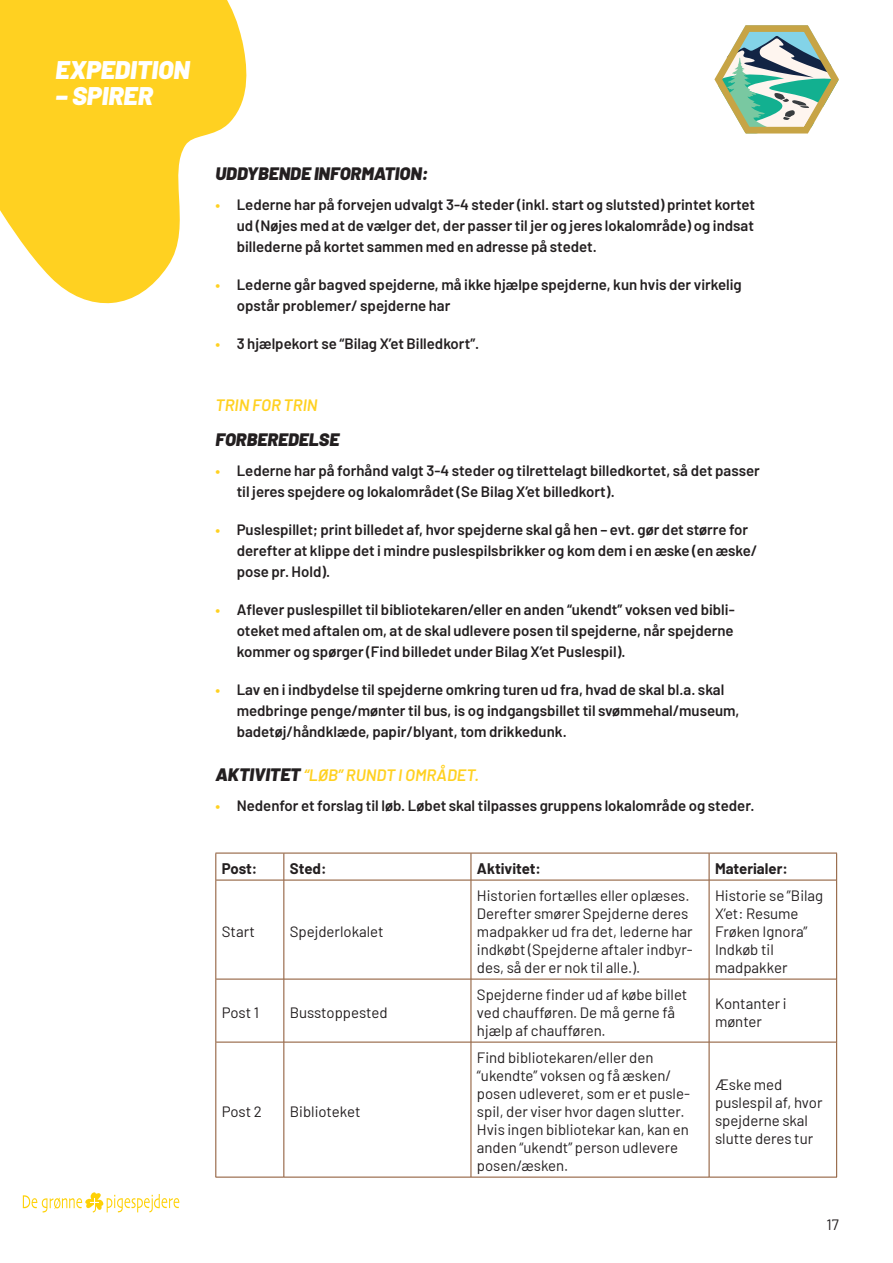
<style>
.page{position:relative;width:893px;height:1263px;background:#fff}
.page>*{position:absolute;margin:0;border:0;box-sizing:border-box;transform-origin:0 0}
.t1{font:italic 900 25.5px "Barlow";color:#fff}
.Mellemrubrik{font:italic 900 18px "Barlow";color:#231f20}
.Mellemrubrik-2{font:italic 600 16.5px "Barlow";color:#ffd121}
.Manchet{font:italic 600 16.5px "Barlow";color:#ffd121}
.t2{font:600 15px/21px "Barlow";color:#231f20}
.tabel_brød{font:15px/18px "Barlow";color:#231f20}
.Brødtekst{font:700 15px "Barlow";color:#231f20}
.s1{color:#ffd121}
.s2{font-weight:900;font-size:18px;color:#231f20}
</style>
<div class="page">
<hr style="left:215px;top:880px;width:1px;height:99px;background:#87512c">
<hr style="left:283px;top:880px;width:1px;height:99px;background:#87512c">
<hr style="left:471px;top:880px;width:1px;height:99px;background:#87512c">
<hr style="left:709px;top:880px;width:1px;height:99px;background:#87512c">
<hr style="left:836px;top:880px;width:1px;height:99px;background:#87512c">
<hr style="left:215px;top:979px;width:1px;height:63px;background:#87512c">
<hr style="left:283px;top:979px;width:1px;height:63px;background:#87512c">
<hr style="left:471px;top:979px;width:1px;height:63px;background:#87512c">
<hr style="left:709px;top:979px;width:1px;height:63px;background:#87512c">
<hr style="left:836px;top:979px;width:1px;height:63px;background:#87512c">
<hr style="left:215px;top:1042px;width:1px;height:135px;background:#87512c">
<hr style="left:283px;top:1042px;width:1px;height:135px;background:#87512c">
<hr style="left:471px;top:1042px;width:1px;height:135px;background:#87512c">
<hr style="left:709px;top:1042px;width:1px;height:135px;background:#87512c">
<hr style="left:836px;top:1042px;width:1px;height:135px;background:#87512c">
<svg style="left:283px;top:854px;width:1px;height:26px"></svg>
<svg style="left:471px;top:854px;width:1px;height:26px"></svg>
<svg style="left:709px;top:854px;width:1px;height:26px"></svg>
<svg style="left:836px;top:854px;width:1px;height:26px"></svg>
<hr style="left:216px;top:880px;width:68px;height:1px;background:#87512c">
<hr style="left:284px;top:880px;width:187px;height:1px;background:#87512c">
<hr style="left:471px;top:880px;width:238px;height:1px;background:#87512c">
<hr style="left:709px;top:880px;width:127px;height:1px;background:#87512c">
<hr style="left:216px;top:979px;width:68px;height:1px;background:#87512c">
<hr style="left:284px;top:979px;width:187px;height:1px;background:#87512c">
<hr style="left:471px;top:979px;width:238px;height:1px;background:#87512c">
<hr style="left:709px;top:979px;width:127px;height:1px;background:#87512c">
<hr style="left:216px;top:1042px;width:68px;height:1px;background:#87512c">
<hr style="left:284px;top:1042px;width:187px;height:1px;background:#87512c">
<hr style="left:471px;top:1042px;width:238px;height:1px;background:#87512c">
<hr style="left:709px;top:1042px;width:127px;height:1px;background:#87512c">
<hr style="left:215px;top:1177px;width:69px;height:1px;background:#87512c">
<hr style="left:284px;top:1177px;width:187px;height:1px;background:#87512c">
<hr style="left:471px;top:1177px;width:238px;height:1px;background:#87512c">
<hr style="left:709px;top:1177px;width:128px;height:1px;background:#87512c">
<hr style="left:215px;top:853px;width:69px;height:1px;background:#87512c">
<svg style="left:215px;top:853px;width:1px;height:27px"></svg>
<hr style="left:284px;top:853px;width:187px;height:1px;background:#87512c">
<hr style="left:471px;top:853px;width:238px;height:1px;background:#87512c">
<hr style="left:709px;top:853px;width:128px;height:1px;background:#87512c">
<svg style="left:0;top:0;width:247px;height:304px;fill:#ffd121"></svg>
<svg style="left:23px;top:1192px;width:156px;height:20px"></svg>
<svg style="left:714px;top:25px;width:125px;height:109px"></svg>
<h1 class="t1" style="left:56px;top:51px;width:136px">EXPEDITION</h1>
<h1 class="t1" style="left:56px;top:77px;width:99px">– SPIRER</h1>
<p class="Mellemrubrik" style="left:215px;top:160px;width:215px">UDDYBENDE INFORMATION:</p>
<p class="t2" style="left:237px;top:193px;width:520px;text-align:justify;text-indent:-21px"><span class="s1">•</span> Lederne har på forvejen udvalgt 3-4 steder (inkl. start og slutsted) printet kortet ud (Nøjes med at de vælger det, der passer til jer og jeres lokalområde) og indsat billederne på kortet sammen med en adresse på stedet.</p>
<p class="t2" style="left:237px;top:273px;width:507px;text-indent:-21px"><span class="s1">•</span> Lederne går bagved spejderne, må ikke hjælpe spejderne, kun hvis der virkelig opstår problemer/ spejderne har</p>
<p class="t2" style="left:215px;top:332px;width:265px"><span class="s1">•</span> 3 hjælpekort se “Bilag X’et Billedkort”.</p>
<p class="Manchet" style="left:215px;top:393px;width:104px">TRIN FOR TRIN</p>
<p class="Mellemrubrik" style="left:215px;top:426px;width:125px">FORBEREDELSE</p>
<p class="t2" style="left:237px;top:458px;width:525px;text-indent:-21px"><span class="s1">•</span> Lederne har på forhånd valgt 3-4 steder og tilrettelagt billedkortet, så det passer til jeres spejdere og lokalområdet (Se Bilag X’et billedkort).</p>
<p class="t2" style="left:237px;top:517px;width:522px;text-indent:-21px"><span class="s1">•</span> Puslespillet; print billedet af, hvor spejderne skal gå hen – evt. gør det større for derefter at klippe det i mindre puslespilsbrikker og kom dem i en æske (en æske/ pose pr. Hold).</p>
<p class="t2" style="left:237px;top:597px;width:500px;text-align:justify;text-indent:-21px"><span class="s1">•</span> Aflever puslespillet til bibliotekaren/eller en anden “ukendt” voksen ved bibli&shy;oteket med aftalen om, at de skal udlevere posen til spejderne, når spejderne kommer og spørger (Find billedet under Bilag X’et Puslespil).</p>
<p class="t2" style="left:237px;top:677px;width:504px;text-indent:-21px"><span class="s1">•</span> Lav en i indbydelse til spejderne omkring turen ud fra, hvad de skal bl.a. skal medbringe penge/mønter til bus, is og indgangsbillet til svømmehal/museum, badetøj/håndklæde, papir/blyant, tom drikkedunk.</p>
<p class="Mellemrubrik-2" style="left:215px;top:763px;width:265px"><span class="s2">AKTIVITET</span> “LØB” RUNDT I OMRÅDET.</p>
<p class="t2" style="left:215px;top:793px;width:541px"><span class="s1">•</span> Nedenfor et forslag til løb. Løbet skal tilpasses gruppens lokalområde og steder.</p>
<p class="Brødtekst" style="left:222px;top:857px;width:37px">Post:</p>
<p class="Brødtekst" style="left:290px;top:857px;width:38px">Sted:</p>
<p class="Brødtekst" style="left:477px;top:857px;width:65px">Aktivitet:</p>
<p class="Brødtekst" style="left:715px;top:857px;width:74px">Materialer:</p>
<p class="tabel_brød" style="left:222px;top:921px;width:35px">Start</p>
<p class="tabel_brød" style="left:290px;top:921px;width:95px">Spejderlokalet</p>
<p class="tabel_brød" style="left:222px;top:1002px;width:39px">Post 1</p>
<p class="tabel_brød" style="left:290px;top:1002px;width:99px">Busstoppested</p>
<p class="tabel_brød" style="left:222px;top:1101px;width:42px">Post 2</p>
<p class="tabel_brød" style="left:290px;top:1101px;width:72px">Biblioteket</p>
<p class="tabel_brød" style="left:477px;top:885px;width:217px">Historien fortælles eller oplæses.<br>Derefter smører Spejderne deres madpakker ud fra det, lederne har indkøbt (Spejderne aftaler indbyr&shy;des, så der er nok til alle.).</p>
<p class="tabel_brød" style="left:715px;top:885px;width:110px">Historie se ”Bilag<br>X’et: Resume<br>Frøken Ignora”<br>Indkøb til madpakker</p>
<p class="tabel_brød" style="left:477px;top:984px;width:212px">Spejderne finder ud af købe billet ved chaufføren. De må gerne få hjælp af chaufføren.</p>
<p class="tabel_brød" style="left:715px;top:993px;width:73px">Kontanter i mønter</p>
<p class="tabel_brød" style="left:477px;top:1047px;width:214px">Find bibliotekaren/eller den “ukendte” voksen og få æsken/ posen udleveret, som er et pusle&shy;spil, der viser hvor dagen slutter.<br>Hvis ingen bibliotekar kan, kan en anden “ukendt” person udlevere posen/æsken.</p>
<p class="tabel_brød" style="left:715px;top:1074px;width:109px">Æske med puslespil af, hvor spejderne skal slutte deres tur</p>
<p class="tabel_brød" style="left:827px;top:1214px;width:14px">17</p>
</div>
